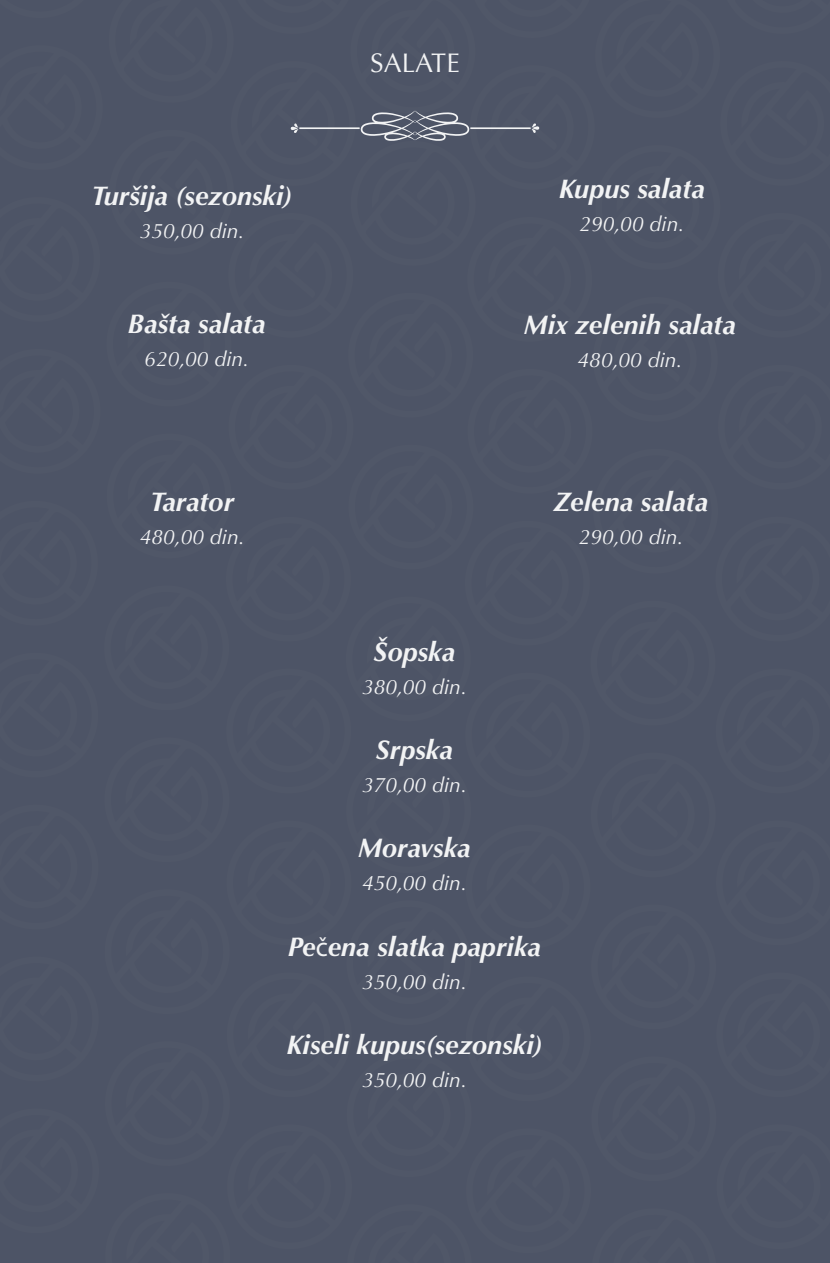
<style>
.page{position:relative;width:830px;height:1263px;background:#fff}
.page>*{position:absolute;margin:0;border:0;box-sizing:border-box;transform-origin:0 0}
.t1{font:italic 700 27px "Optima";color:#f2f3f4}
.t2{font:27px "Optima";color:#f2f3f4}
.t3{font:italic 21px "Optima";color:#f2f3f4}
.s1{font-family:"Myriad Pro";font-weight:400;font-style:normal}
</style>
<div class="page">
<div style="left:0;top:0;width:829px;height:1263px;background:#4d5466"></div>
<p class="t1" style="left:91px;top:180px;width:202px">Turšija (sezonski)</p>
<p class="t3" style="left:140px;top:219px;width:106px">350,00 din.</p>
<p class="t1" style="left:128px;top:308px;width:139px">Bašta salata</p>
<p class="t3" style="left:144px;top:347px;width:106px">620,00 din.</p>
<p class="t1" style="left:150px;top:486px;width:85px">Tarator</p>
<p class="t3" style="left:140px;top:525px;width:106px">480,00 din.</p>
<p class="t2" style="left:370px;top:47px;width:91px">SALATE</p>
<p class="t1" style="left:373px;top:635px;width:83px">Šopska</p>
<p class="t3" style="left:362px;top:674px;width:106px">380,00 din.</p>
<p class="t1" style="left:376px;top:734px;width:79px">Srpska</p>
<p class="t3" style="left:362px;top:772px;width:106px">370,00 din.</p>
<p class="t1" style="left:358px;top:832px;width:114px">Moravska</p>
<p class="t3" style="left:362px;top:871px;width:106px">450,00 din.</p>
<p class="t1" style="left:558px;top:173px;width:148px">Kupus salata</p>
<p class="t3" style="left:579px;top:212px;width:106px">290,00 din.</p>
<p class="t1" style="left:523px;top:308px;width:214px">Mix zelenih salata</p>
<p class="t3" style="left:577px;top:347px;width:106px">480,00 din.</p>
<p class="t1" style="left:553px;top:486px;width:156px">Zelena salata</p>
<p class="t3" style="left:578px;top:525px;width:106px">290,00 din.</p>
<p class="t1" style="left:288px;top:931px;width:254px">Pe<span class="s1">č</span>ena slatka paprika</p>
<p class="t3" style="left:362px;top:969px;width:106px">350,00 din.</p>
<p class="t1" style="left:286px;top:1029px;width:258px">Kiseli kupus(sezonski)</p>
<p class="t3" style="left:362px;top:1068px;width:106px">350,00 din.</p>
</div>
